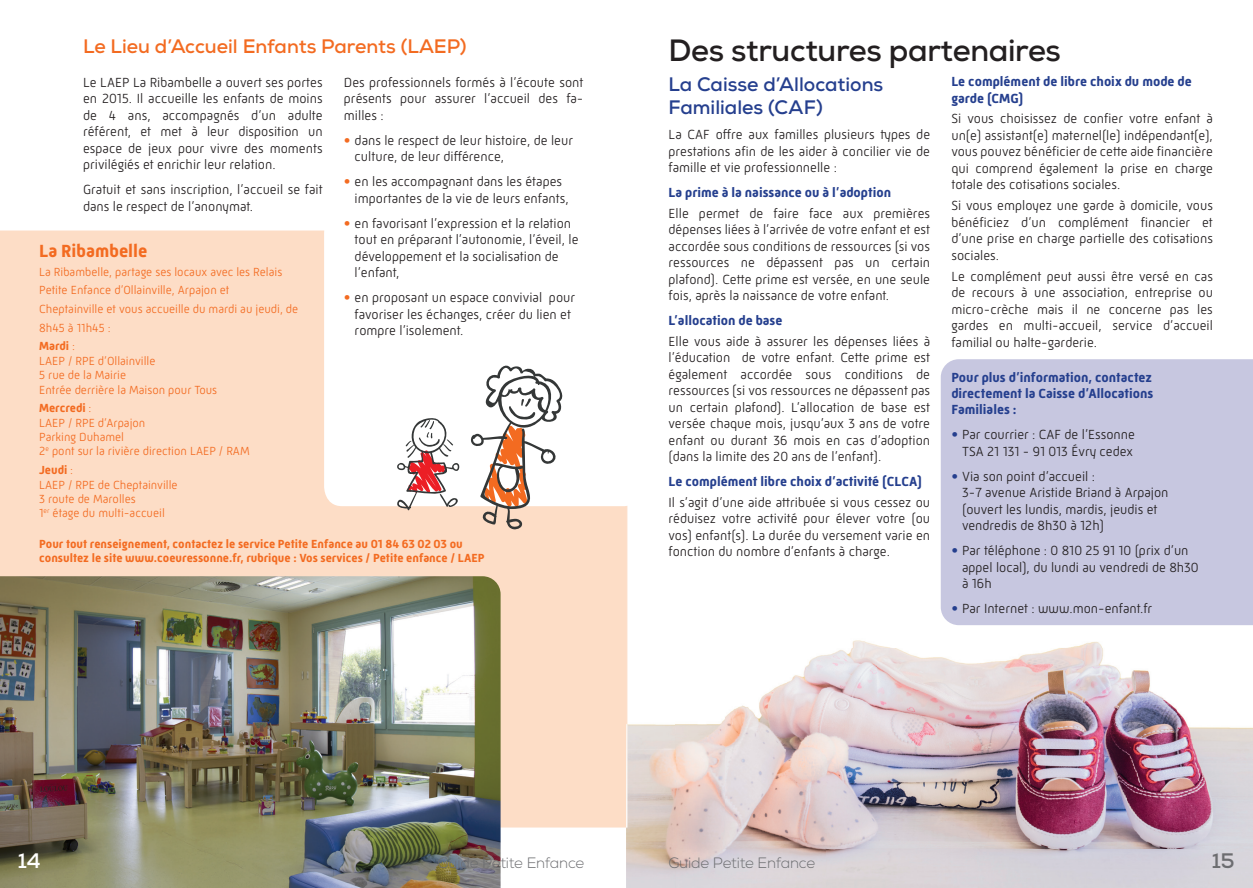
<style>
.page{position:relative;width:1253px;height:888px;background:#fff}
.page>*{position:absolute;margin:0;border:0;box-sizing:border-box;transform-origin:0 0}
.t1{font:700 30.75px "Nexa";letter-spacing:-.01em;color:#231f20}
.t2{font:700 21px "Nexa";color:#fff}
.t3{font:700 21px "Nexa";color:#6c6d70}
.t4{font:700 19.5px/23.4px "Nexa";color:#253f8e}
.t5{font:700 19.5px "Nexa";color:#f36b21}
.t6{font:700 18px "Mic 32 New";color:#f36b21}
.t7{font:300 15px "Nexa";letter-spacing:-.015em;color:#6c6d70}
.t8{font:300 13.5px/16.5px "Mic 32 New";color:#231f20;text-align:justify}
.t9{font:700 13.5px/16.2px "Mic 32 New";color:#253f8e}
.t10{font:300 12px/14.4px "Mic 32 New";color:#f36b21}
.t11{font:700 12px/14.4px "Mic 32 New";color:#f36b21}
.s1{font-family:"Linotype Syntax Os F";font-weight:400;color:#f36b21}
.s2{font-weight:700}
.s3{font-family:"Linotype Syntax Os F";font-weight:400;color:#253f8e}
</style>
<div class="page">
<svg style="left:0;top:230px;width:626px;height:657px;fill:#fdddc6"></svg>
<svg style="left:471px;top:361px;width:95px;height:169px"></svg>
<svg style="left:395px;top:417px;width:64px;height:93px"></svg>
<img style="left:0;top:576px;width:500px;height:311px">
<img style="left:1177px;top:711px;width:76px;height:38px">
<img style="left:626px;top:506px;width:50px;height:381px">
<img style="left:726px;top:567px;width:451px;height:182px">
<img style="left:676px;top:716px;width:50px;height:171px">
<img style="left:726px;top:749px;width:527px;height:138px">
<img style="left:626px;top:506px;width:1px;height:321px">
<img style="left:662px;top:448px;width:279px;height:119px">
<div style="left:941px;top:359px;width:312px;height:266px;background:#c7c7e0"></div>
<h3 class="t5" style="left:83px;top:33px;width:385px">Le Lieu d’Accueil Enfants Parents (LAEP)</h3>
<p class="t8" style="left:83px;top:74px;width:241px">Le LAEP La Ribambelle a ouvert ses portes en 2015. Il accueille les enfants de moins de 4 ans, accompagnés d’un adulte référent, et met à leur disposition un espace de jeux pour vivre des moments privilégiés et enrichir leur relation.</p>
<p class="t8" style="left:83px;top:181px;width:241px">Gratuit et sans inscription, l’accueil se fait dans le respect de l’anonymat.</p>
<p class="t8" style="left:344px;top:74px;width:241px">Des professionnels formés à l’écoute sont présents pour assurer l’accueil des fa&shy;milles :</p>
<p class="t8" style="left:355px;top:132px;width:220px;text-indent:-11px"><span class="s1">•</span> dans le respect de leur histoire, de leur culture, de leur différence,</p>
<p class="t8" style="left:355px;top:173px;width:216px;text-indent:-11px"><span class="s1">•</span> en les accompagnant dans les étapes importantes de la vie de leurs enfants,</p>
<p class="t8" style="left:355px;top:215px;width:225px;text-align:left;text-indent:-11px"><span class="s1">•</span> en favorisant l’expression et la relation tout en préparant l’autonomie, l’éveil, le développement et la socialisation de l’enfant,</p>
<p class="t8" style="left:355px;top:289px;width:222px;text-align:left;text-indent:-11px"><span class="s1">•</span> en proposant un espace convivial pour favoriser les échanges, créer du lien et rompre l’isolement.</p>
<h3 class="t6" style="left:39px;top:240px;width:110px">La Ribambelle</h3>
<p class="t10" style="left:39px;top:262px;width:261px;line-height:18.6px">La Ribambelle, partage ses locaux avec les Relais Petite Enfa nce d’Ollainville, Arpajon et<br>Cheptainville et vous accueille du mardi au jeudi, de 8h45 à 11h45 :<br><span class="s2">Mardi</span> :</p>
<p class="t10" style="left:39px;top:353px;width:180px">LAEP / RPE d’Ollainville<br>5 rue de la Mairie<br>Entrée derrière la Maison pour Tous</p>
<p class="t10" style="left:39px;top:401px;width:212px"><span class="s2">Mercredi</span> :<br>LAEP / RPE d’Arpajon<br>Parking Duhamel<br>2<sup>e</sup> pont sur la rivière direction LAEP / RAM</p>
<p class="t10" style="left:39px;top:462px;width:140px"><span class="s2">Jeudi</span> :<br>LAEP / RPE de Cheptainville<br>3 route de Marolles<br>1<sup>er</sup> étage du multi-accueil</p>
<p class="t11" style="left:39px;top:536px;width:447px">Pour tout renseignement, contactez le service Petite Enfance au 01 84 63 02 03 ou consultez le site www.coeuressonne.fr, rubrique : Vos services / Petite enfance / LAEP</p>
<h1 class="t1" style="left:668px;top:31px;width:394px">Des structures partenaires</h1>
<h3 class="t4" style="left:668px;top:72px;width:216px">La Caisse d’Allocations<br>Familiales (CAF)</h3>
<p class="t8" style="left:668px;top:126px;width:263px">La CAF offre aux familles plusieurs types de prestations afin de les aider à concilier vie de famille et vie professionnelle :</p>
<p class="t9" style="left:668px;top:184px;width:224px">La prime à la naissance ou à l’adoption</p>
<p class="t8" style="left:668px;top:205px;width:263px">Elle permet de faire face aux premières dépenses liées à l’arrivée de votre enfant et est accordée sous conditions de ressources (si vos ressources ne dépassent pas un certain plafond). Cette prime est versée, en une seule fois, après la naissance de votre enfant.</p>
<p class="t9" style="left:668px;top:312px;width:115px">L’allocation de base</p>
<p class="t8" style="left:668px;top:333px;width:263px">Elle vous aide à assurer les dépenses liées à l’éducation de votre enfant. Cette prime est également accordée sous conditions de ressources (si vos ressources ne dépassent pas un certain plafond). L’allocation de base est versée chaque mois, jusqu’aux 3 ans de votre enfant ou durant 36 mois en cas d’adoption (dans la limite des 20 ans de l’enfant).</p>
<p class="t9" style="left:668px;top:473px;width:255px">Le complément libre choix d’activité (CLCA)</p>
<p class="t8" style="left:668px;top:494px;width:263px">Il s’agit d’une aide attribuée si vous cessez ou réduisez votre activité pour élever votre (ou vos) enfant(s). La durée du versement varie en fonction du nombre d’enfants à charge.</p>
<p class="t9" style="left:951px;top:74px;width:242px">Le complément de libre choix du mode de garde (CMG)</p>
<p class="t8" style="left:951px;top:110px;width:263px">Si vous choisissez de confier votre enfant à un(e) assistant(e) maternel(le) indépendant(e), vous pouvez bénéficier de cette aide financière qui comprend également la prise en charge totale des cotisations sociales.</p>
<p class="t8" style="left:951px;top:197px;width:263px">Si vous employez une garde à domicile, vous bénéficiez d’un complément financier et d’une prise en charge partielle des cotisations sociales.</p>
<p class="t8" style="left:951px;top:267px;width:263px">Le complément peut aussi être versé en cas de recours à une association, entreprise ou micro-crèche mais il ne concerne pas les gardes en multi-accueil, service d’accueil familial ou halte-garderie.</p>
<p class="t9" style="left:951px;top:369px;width:204px;text-align:justify">Pour plus d’information, contactez directement la Caisse d’Allocations Familiales :</p>
<p class="t8" style="left:951px;top:426px;width:185px;text-align:right"><span class="s3">•</span> Par courrier : CAF de l’Essonne<br>TSA 21 131 - 91 013 Évry cedex</p>
<p class="t8" style="left:962px;top:468px;width:208px;text-align:left;text-indent:-11px"><span class="s3">•</span> Via son point d’accueil :<br>3-7 avenue Aristide Briand à Arpajon (ouvert les lundis, mardis, jeudis et vendredis de 8h30 à 12h)</p>
<p class="t8" style="left:962px;top:542px;width:238px;text-align:left;text-indent:-11px"><span class="s3">•</span> Par téléphone : 0 810 25 91 10 (prix d’un appel local), du lundi au vendredi de 8h30 à 16h</p>
<p class="t8" style="left:951px;top:600px;width:202px"><span class="s3">•</span> Par Internet : www.mon-enfant.fr</p>
<h2 class="t2" style="left:18px;top:847px;width:24px">14</h2>
<p class="t7" style="left:668px;top:854px;width:148px">Guide Petite Enfance</p>
<h2 class="t3" style="left:1212px;top:847px;width:24px">15</h2>
<p class="t7" style="left:437px;top:854px;width:148px">Guide Petite Enfance</p>
</div>
